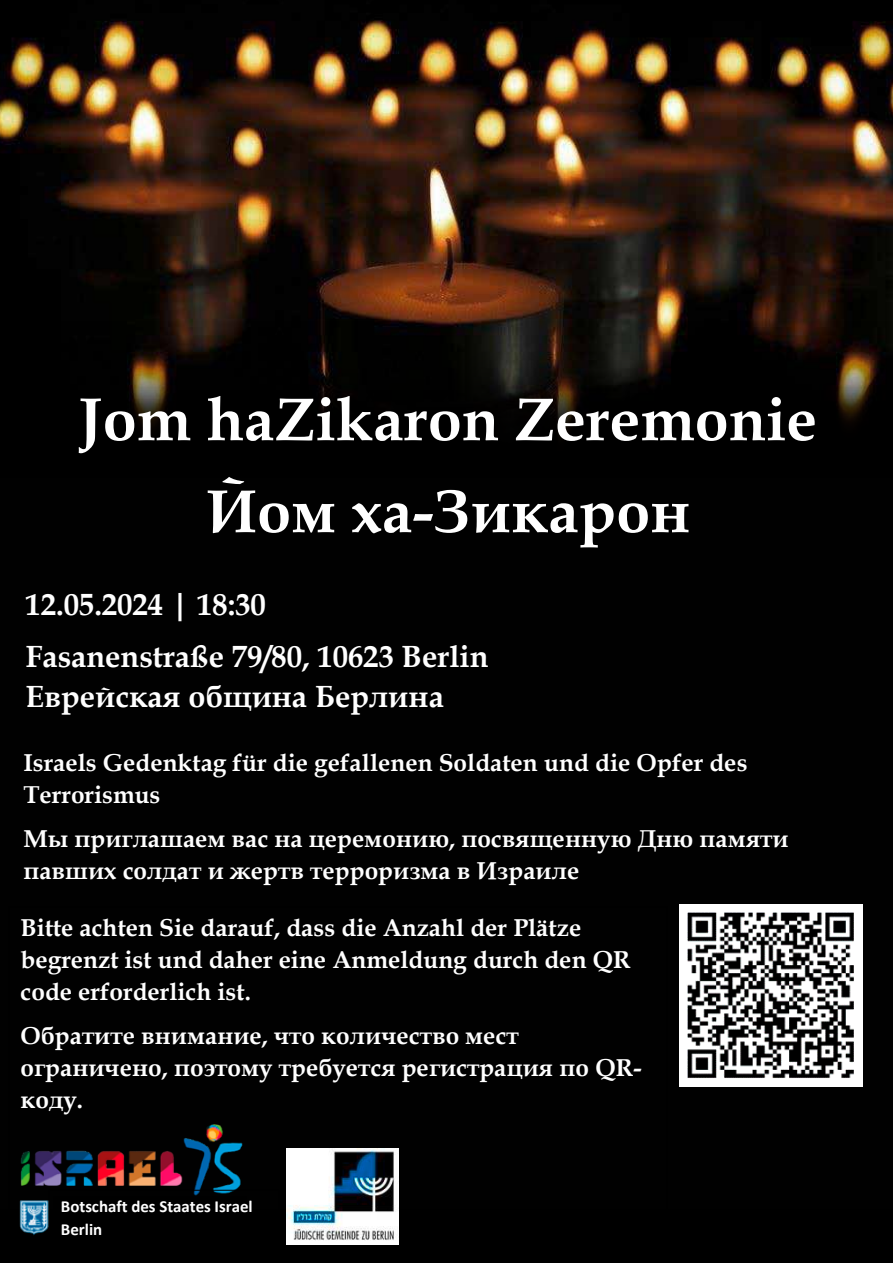
<style>
.page{position:relative;width:893px;height:1263px;background:#fff}
.page>*{position:absolute;margin:0;border:0;box-sizing:border-box;transform-origin:0 0}
.t1{font:700 61.2px/91.9px "Book Antiqua";color:#fff;text-align:center}
.t2{font:700 30.6px/52.2px "Book Antiqua";color:#fff}
.t3{font:700 24.45px/32px "Book Antiqua";color:#fff}
.t4{font:700 16.95px/22.4px "Calibri";color:#fff}
</style>
<div class="page">
<div style="left:0;top:1209px;width:893px;height:54px;background:#000"></div>
<img style="left:0;top:0;width:893px;height:321px">
<div style="left:0;top:321px;width:893px;height:888px;background:#010101"></div>
<img style="left:0;top:1088px;width:9px;height:121px">
<div style="left:9px;top:906px;width:658px;height:339px;background:#010101"></div>
<img style="left:680px;top:904px;width:182px;height:183px">
<img style="left:287px;top:1149px;width:112px;height:95px">
<h1 class="t1" style="left:79px;top:373px;width:739px">Jom haZikaron Zeremonie<br>Йом ха-Зикарон</h1>
<p class="t2" style="left:25px;top:578px;width:465px">12.05.2024 | 18:30<br>Fasanenstraße 79/80, 10623 Berlin</p>
<p class="t2" style="left:25px;top:670px;width:420px">Еврейская община Берлина</p>
<p class="t3" style="left:23px;top:747px;width:726px">Israels Gedenktag für die gefallenen Soldaten und die Opfer des<br>Terrorismus</p>
<p class="t3" style="left:23px;top:823px;width:767px">Мы приглашаем вас на церемонию, посвященную Дню памяти павших солдат и жертв терроризма в Израиле</p>
<p class="t3" style="left:21px;top:911px;width:612px">Bitte achten Sie darauf, dass die Anzahl der Plätze begrenzt ist und daher eine Anmeldung durch den QR code erforderlich ist.</p>
<p class="t3" style="left:21px;top:1019px;width:623px">Обратите внимание, что количество мест ограничено, поэтому требуется регистрация по QR&shy;коду.</p>
<p class="t4" style="left:61px;top:1195px;width:193px">Botschaft des Staates Israel<br>Berlin</p>
</div>
